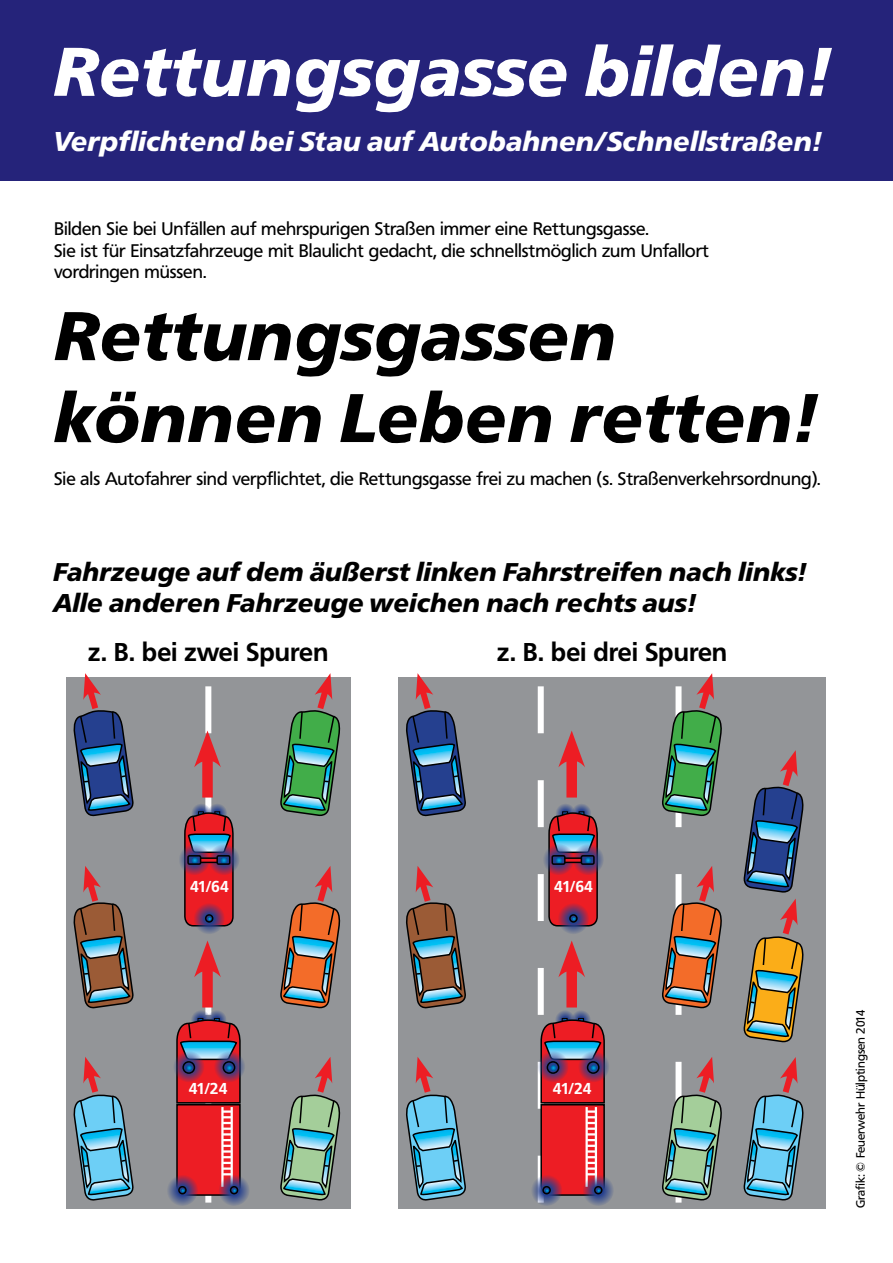
<style>
.page{position:relative;width:893px;height:1263px;background:#fff}
.page>*{position:absolute;margin:0;border:0;box-sizing:border-box;transform-origin:0 0}
.t1{font:italic 900 68.25px/81.9px "Frutiger BQ";color:#000}
.t2{font:italic 900 68.25px "Frutiger BQ";color:#fff}
.t3{font:italic 900 27px "Frutiger BQ";color:#fff}
.t4{font:italic 900 25.5px/30.6px "Frutiger BQ";color:#000}
.t5{font:700 25.5px "Frutiger BQ";color:#000}
.t6{font:18px/21.6px "Frutiger BQ";color:#000}
.t7{font:700 15.6px "Frutiger BQ";letter-spacing:-.03em;color:#fff}
.t8{font:12px "Frutiger BQ";color:#000}
</style>
<div class="page">
<div style="left:0;top:0;width:893px;height:181px;background:#25237a"></div>
<div style="left:398px;top:677px;width:428px;height:532px;background:#939598"></div>
<div style="left:537px;top:1050px;width:32px;height:32px;background:#acadb0;border-radius:50%"></div>
<svg style="left:578px;top:1050px;width:31px;height:32px"></svg>
<svg style="left:530px;top:1174px;width:32px;height:32px"></svg>
<svg style="left:582px;top:1174px;width:32px;height:32px"></svg>
<svg style="left:743px;top:1057px;width:61px;height:144px"></svg>
<svg style="left:538px;top:686px;width:68px;height:516px"></svg>
<svg style="left:406px;top:1057px;width:60px;height:144px"></svg>
<svg style="left:406px;top:866px;width:60px;height:143px"></svg>
<svg style="left:662px;top:673px;width:60px;height:530px"></svg>
<svg style="left:743px;top:750px;width:61px;height:293px"></svg>
<svg style="left:406px;top:673px;width:60px;height:144px"></svg>
<div style="left:66px;top:677px;width:285px;height:532px;background:#939598"></div>
<div style="left:173px;top:1050px;width:31px;height:32px;background:#888d97;border-radius:50%"></div>
<svg style="left:213px;top:1050px;width:32px;height:32px"></svg>
<svg style="left:166px;top:1174px;width:32px;height:32px"></svg>
<svg style="left:218px;top:1174px;width:32px;height:32px"></svg>
<svg style="left:280px;top:1057px;width:61px;height:144px"></svg>
<svg style="left:175px;top:686px;width:66px;height:516px"></svg>
<svg style="left:73px;top:1057px;width:61px;height:144px"></svg>
<svg style="left:280px;top:866px;width:61px;height:143px"></svg>
<svg style="left:73px;top:866px;width:61px;height:143px"></svg>
<svg style="left:280px;top:673px;width:61px;height:143px"></svg>
<svg style="left:73px;top:673px;width:61px;height:144px"></svg>
<h1 class="t2" style="left:53px;top:31px;width:776px">Rettungsgasse bilden!</h1>
<h2 class="t3" style="left:53px;top:125px;width:769px">Verpflichtend bei Stau auf Autobahnen/Schnellstraßen!</h2>
<p class="t6" style="left:54px;top:218px;width:656px">Bilden Sie bei Unfällen auf mehrspurigen Straßen immer eine Rettungsgasse.<br>Sie ist für Einsatzfahrzeuge mit Blaulicht gedacht, die schnellstmöglich zum Unfallort vordringen müssen.</p>
<h1 class="t1" style="left:54px;top:296px;width:762px">Rettungsgassen können Leben retten!</h1>
<p class="t6" style="left:54px;top:468px;width:768px">Sie als Autofahrer sind verpflichtet, die Rettungsgasse frei zu machen (s. Straßenverkehrsordnung).</p>
<h3 class="t4" style="left:53px;top:557px;width:754px">Fahrzeuge auf dem äußerst linken Fahrstreifen nach links!<br>Alle anderen Fahrzeuge weichen nach rechts aus!</h3>
<h3 class="t5" style="left:88px;top:637px;width:242px">z. B. bei zwei Spuren</h3>
<h3 class="t5" style="left:497px;top:637px;width:232px">z. B. bei drei Spuren</h3>
<p class="t7" style="left:190px;top:877px;width:40px">41/64</p>
<p class="t7" style="left:189px;top:1079px;width:40px">41/24</p>
<p class="t7" style="left:554px;top:877px;width:40px">41/64</p>
<p class="t7" style="left:553px;top:1079px;width:40px">41/24</p>
<p class="t8" style="left:853px;top:1208px;width:200px;rotate:-90deg">Grafik: © Feuerwehr Hülptingsen 2014</p>
</div>
